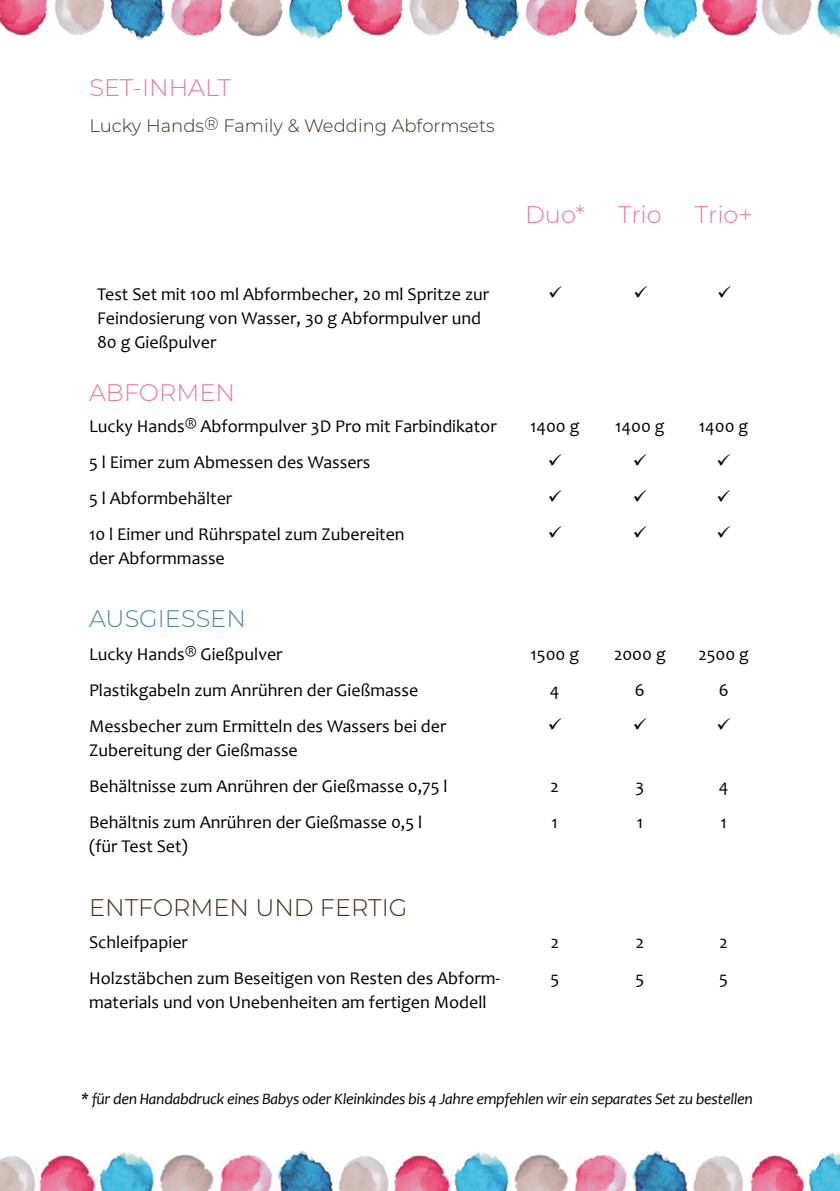
<style>
.page{position:relative;width:840px;height:1191px;background:#fff}
.page>*{position:absolute;margin:0;border:0;box-sizing:border-box;transform-origin:0 0}
.t1{font:300 24px "Montserrat";color:#ee7899}
.t2{font:300 24px "Montserrat";color:#442a14}
.t3{font:300 24px "Montserrat";color:#438ba8}
.t4{font:18px/24px "Candara";color:#000}
.t5{font:300 18px "Montserrat";color:#442a14}
.t6{font:italic 16px "Candara";letter-spacing:-.02em;color:#000}
</style>
<div class="page">
<img style="left:775px;top:1152px;width:64px;height:39px">
<img style="left:394px;top:1151px;width:381px;height:40px">
<img style="left:0;top:1151px;width:389px;height:40px">
<img style="left:0;top:0;width:22px;height:36px">
<img style="left:22px;top:0;width:381px;height:40px">
<img style="left:409px;top:0;width:402px;height:40px">
<img style="left:811px;top:0;width:28px;height:37px">
<h1 class="t1" style="left:89px;top:71px;width:143px">SET-INHALT</h1>
<p class="t5" style="left:89px;top:113px;width:406px">Lucky Hands® Family &amp; Wedding Abformsets</p>
<h1 class="t1" style="left:525px;top:198px;width:61px">Duo*</h1>
<h1 class="t1" style="left:617px;top:198px;width:45px">Trio</h1>
<h1 class="t1" style="left:694px;top:198px;width:59px">Trio+</h1>
<p class="t4" style="left:97px;top:282px;width:393px">Test Set mit 100 ml Abformbecher, 20 ml Spritze zur<br>Feindosierung von Wasser, 30 g Abformpulver und<br>80 g Gießpulver</p>
<h1 class="t1" style="left:89px;top:376px;width:147px">ABFORMEN</h1>
<p class="t4" style="left:89px;top:414px;width:409px">Lucky Hands® Abformpulver 3D Pro mit Farbindikator</p>
<p class="t4" style="left:530px;top:414px;width:51px">1400 g</p>
<p class="t4" style="left:615px;top:414px;width:51px">1400 g</p>
<p class="t4" style="left:698px;top:414px;width:51px">1400 g</p>
<p class="t4" style="left:89px;top:450px;width:283px">5 l Eimer zum Abmessen des Wassers</p>
<p class="t4" style="left:89px;top:486px;width:145px">5 l Abformbehälter</p>
<p class="t4" style="left:89px;top:522px;width:317px">10 l Eimer und Rührspatel zum Zubereiten der Abformmasse</p>
<h1 class="t3" style="left:89px;top:602px;width:158px">AUSGIESSEN</h1>
<p class="t4" style="left:89px;top:642px;width:195px">Lucky Hands® Gießpulver</p>
<p class="t4" style="left:530px;top:642px;width:50px">1500 g</p>
<p class="t4" style="left:613px;top:642px;width:53px">2000 g</p>
<p class="t4" style="left:698px;top:642px;width:52px">2500 g</p>
<p class="t4" style="left:89px;top:678px;width:330px">Plastikgabeln zum Anrühren der Gießmasse</p>
<p class="t4" style="left:549px;top:678px;width:11px">4</p>
<p class="t4" style="left:634px;top:678px;width:11px">6</p>
<p class="t4" style="left:718px;top:678px;width:11px">6</p>
<p class="t4" style="left:89px;top:714px;width:358px">Messbecher zum Ermitteln des Wassers bei der<br>Zubereitung der Gießmasse</p>
<p class="t4" style="left:89px;top:774px;width:360px">Behältnisse zum Anrühren der Gießmasse 0,75 l</p>
<p class="t4" style="left:550px;top:774px;width:10px">2</p>
<p class="t4" style="left:635px;top:774px;width:10px">3</p>
<p class="t4" style="left:718px;top:774px;width:11px">4</p>
<p class="t4" style="left:89px;top:810px;width:335px">Behältnis zum Anrühren der Gießmasse 0,5 l (für Test Set)</p>
<p class="t4" style="left:551px;top:810px;width:8px">1</p>
<p class="t4" style="left:636px;top:810px;width:8px">1</p>
<p class="t4" style="left:720px;top:810px;width:8px">1</p>
<h1 class="t2" style="left:89px;top:890px;width:320px">ENTFORMEN UND FERTIG</h1>
<p class="t4" style="left:89px;top:930px;width:100px">Schleifpapier</p>
<p class="t4" style="left:550px;top:930px;width:10px">2</p>
<p class="t4" style="left:635px;top:930px;width:10px">2</p>
<p class="t4" style="left:719px;top:930px;width:10px">2</p>
<p class="t4" style="left:89px;top:966px;width:412px">Holzstäbchen zum Beseitigen von Resten des Abform&shy;materials und von Unebenheiten am fertigen Modell</p>
<p class="t4" style="left:550px;top:966px;width:10px">5</p>
<p class="t4" style="left:635px;top:966px;width:10px">5</p>
<p class="t4" style="left:718px;top:966px;width:10px">5</p>
<p class="t6" style="left:81px;top:1089px;width:672px">* für den Handabdruck eines Babys oder Kleinkindes bis 4 Jahre empfehlen wir ein separates Set zu bestellen</p>
</div>
